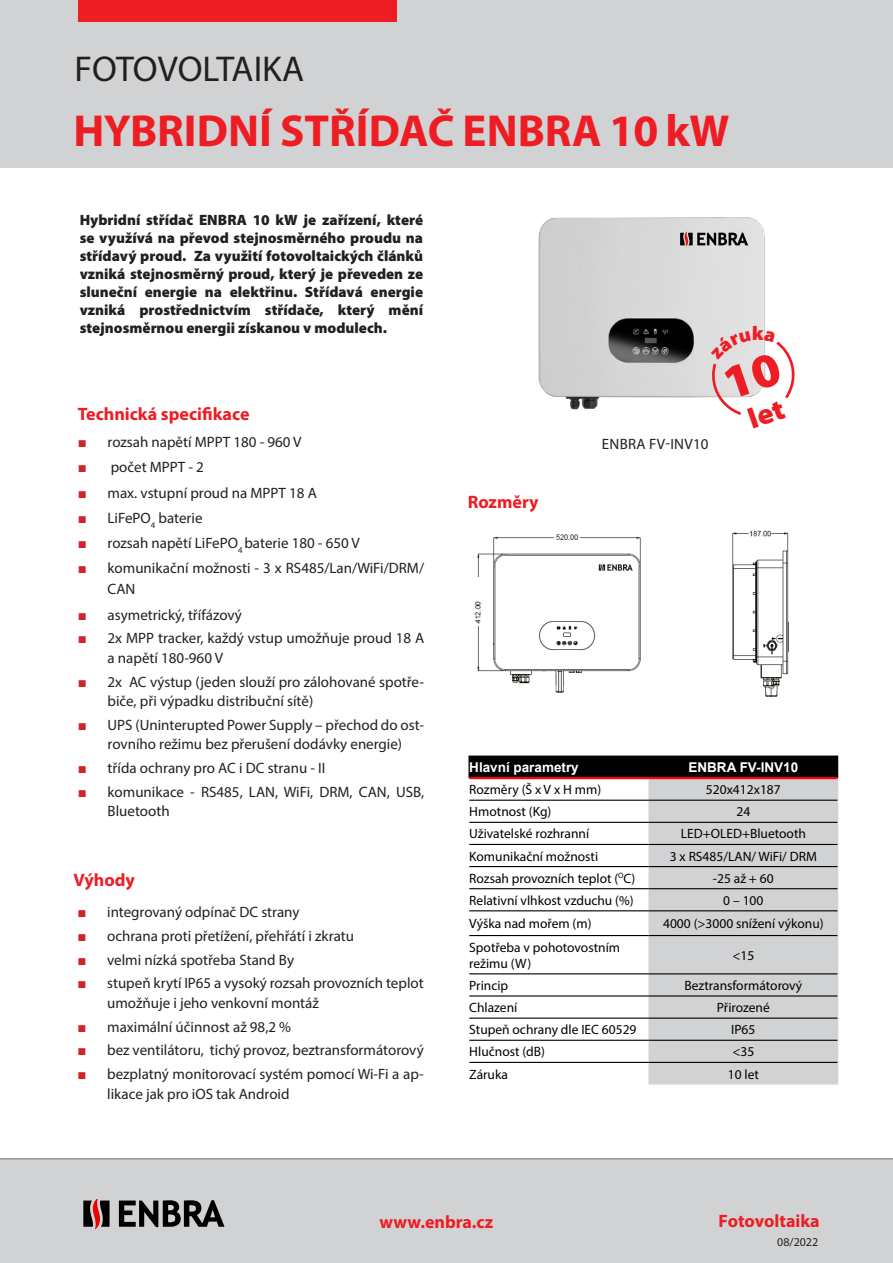
<style>
.page{position:relative;width:893px;height:1263px;background:#fff}
.page>*{position:absolute;margin:0;border:0;box-sizing:border-box;transform-origin:0 0}
.t1{font:700 45px "Myriad Pro";color:#ee1d23}
.t2{font:36px "Myriad Pro";color:#231f20}
.t3{font:700 18px "Myriad Pro";color:#ee1d23}
.t4{font:15px/19.5px "Myriad Pro";color:#231f20}
.t5{font:900 15px/18px "Myriad Pro";color:#231f20;text-align:justify}
.t6{font:15px "Myriad Pro";letter-spacing:.02em;color:#231f20}
.t7{font:13.5px/16.2px "Myriad Pro";color:#000}
.t8{font:700 13.5px "Arial";color:#fff}
.t9{font:12px "Myriad Pro";color:#231f20}
.s1{font-family:"Times New Roman";color:#d1232a}
</style>
<div class="page">
<div style="left:0;top:0;width:893px;height:168px;background:#d1d2d4"></div>
<div style="left:78px;top:0;width:318px;height:21px;background:#ee1d23"></div>
<div style="left:0;top:1158px;width:893px;height:105px;background:#d1d2d4"></div>
<svg style="left:119px;top:1200px;width:106px;height:27px;background:#5e5e5f"></svg>
<svg style="left:83px;top:1199px;width:27px;height:30px"></svg>
<img style="left:538px;top:217px;width:227px;height:193px">
<img style="left:474px;top:530px;width:315px;height:167px">
<div style="left:600px;top:563px;width:31px;height:11px;background:#fff"></div>
<svg style="left:599px;top:564px;width:34px;height:7px"></svg>
<div style="left:472px;top:577px;width:12px;height:24px;background:#fff"></div>
<div style="left:629px;top:685px;width:88px;height:23px;background:#fff"></div>
<svg style="left:468px;top:755px;width:370px;height:23px;background:#070707"></svg>
<div style="left:648px;top:778px;width:190px;height:306px;background:#d1d2d4"></div>
<hr style="left:469px;top:777px;width:179px;height:2px;background:#f00">
<hr style="left:648px;top:777px;width:189px;height:2px;background:#f00">
<hr style="left:648px;top:844px;width:189px;height:1px;background:#000">
<hr style="left:469px;top:800px;width:179px;height:1px;background:#000">
<hr style="left:648px;top:800px;width:189px;height:1px;background:#000">
<hr style="left:469px;top:822px;width:179px;height:1px;background:#000">
<hr style="left:648px;top:822px;width:189px;height:1px;background:#000">
<hr style="left:469px;top:844px;width:179px;height:1px;background:#000">
<hr style="left:469px;top:910px;width:179px;height:1px;background:#000">
<hr style="left:469px;top:866px;width:179px;height:1px;background:#000">
<hr style="left:648px;top:866px;width:189px;height:1px;background:#000">
<hr style="left:469px;top:888px;width:179px;height:1px;background:#000">
<hr style="left:648px;top:888px;width:189px;height:1px;background:#000">
<hr style="left:648px;top:910px;width:189px;height:1px;background:#000">
<hr style="left:648px;top:973px;width:189px;height:1px;background:#000">
<hr style="left:469px;top:935px;width:179px;height:1px;background:#000">
<hr style="left:648px;top:935px;width:189px;height:1px;background:#000">
<hr style="left:469px;top:973px;width:179px;height:1px;background:#000">
<hr style="left:469px;top:995px;width:179px;height:1px;background:#000">
<hr style="left:648px;top:995px;width:189px;height:1px;background:#000">
<hr style="left:469px;top:1017px;width:179px;height:2px;background:#000">
<hr style="left:648px;top:1017px;width:189px;height:2px;background:#000">
<hr style="left:469px;top:1040px;width:179px;height:1px;background:#000">
<hr style="left:648px;top:1040px;width:189px;height:1px;background:#000">
<hr style="left:469px;top:1062px;width:179px;height:1px;background:#000">
<hr style="left:648px;top:1062px;width:189px;height:1px;background:#000">
<svg style="left:711px;top:326px;width:84px;height:89px"></svg>
<h2 class="t2" style="left:75px;top:47px;width:231px">FOTOVOLTAIKA</h2>
<h1 class="t1" style="left:74px;top:102px;width:657px">HYBRIDNÍ STŘÍDAČ ENBRA 10 kW</h1>
<p class="t5" style="left:80px;top:210px;width:345px">Hybridní střídač ENBRA 10 kW je zařízení, které se využívá na převod stejnosměrného proudu na střídavý proud. Za využití fotovoltaických článků vzniká stejnosměrný proud, který je převeden ze sluneční energie na elektřinu. Střídavá energie vzniká prostřednictvím střídače, který mění stejnosměrnou energii získanou v modulech.</p>
<p class="t3" style="left:78px;top:402px;width:173px">Technická specifikace</p>
<p class="t4" style="left:78px;top:432px;width:225px"><span class="s1">■</span> rozsah napětí MPPT 180 - 960 V</p>
<p class="t4" style="left:78px;top:457px;width:128px"><span class="s1">■</span> počet MPPT - 2</p>
<p class="t4" style="left:78px;top:483px;width:241px"><span class="s1">■</span> max. vstupní proud na MPPT 18 A</p>
<p class="t4" style="left:78px;top:508px;width:126px"><span class="s1">■</span> LiFePO<sub>4</sub> baterie</p>
<p class="t4" style="left:78px;top:533px;width:284px"><span class="s1">■</span> rozsah napětí LiFePO<sub>4</sub> baterie 180 - 650 V</p>
<p class="t4" style="left:108px;top:558px;width:318px;line-height:21px;text-indent:-30px"><span class="s1">■</span> komunikační možnosti - 3 x RS485/Lan/WiFi/DRM/<br>CAN</p>
<p class="t4" style="left:78px;top:605px;width:166px"><span class="s1">■</span> asymetrický, třífázový</p>
<p class="t4" style="left:108px;top:628px;width:318px;text-indent:-30px"><span class="s1">■</span> 2x MPP tracker, každý vstup umožňuje proud 18 A a napětí 180-960 V</p>
<p class="t4" style="left:108px;top:672px;width:318px;text-indent:-30px"><span class="s1">■</span> 2x AC výstup (jeden slouží pro zálohované spotře&shy;biče, při výpadku distribuční sítě)</p>
<p class="t4" style="left:78px;top:715px;width:348px;text-align:center"><span class="s1">■</span> UPS (Uninterupted Power Supply – přechod do ost&shy;rovního režimu bez přerušení dodávky energie)</p>
<p class="t4" style="left:78px;top:758px;width:249px"><span class="s1">■</span> třída ochrany pro AC i DC stranu - II</p>
<p class="t4" style="left:108px;top:782px;width:318px;text-indent:-30px"><span class="s1">■</span> komunikace - RS485, LAN, WiFi, DRM, CAN, USB,<br>Bluetooth</p>
<p class="t3" style="left:73px;top:869px;width:63px">Výhody</p>
<p class="t4" style="left:77px;top:902px;width:224px"><span class="s1">■</span> integrovaný odpínač DC strany</p>
<p class="t4" style="left:77px;top:926px;width:278px"><span class="s1">■</span> ochrana proti přetížení, přehřátí i zkratu</p>
<p class="t4" style="left:77px;top:949px;width:218px"><span class="s1">■</span> velmi nízká spotřeba Stand By</p>
<p class="t4" style="left:107px;top:973px;width:318px;text-indent:-30px"><span class="s1">■</span> stupeň krytí IP65 a vysoký rozsah provozních teplot umožňuje i jeho venkovní montáž</p>
<p class="t4" style="left:77px;top:1016px;width:215px"><span class="s1">■</span> maximální účinnost až 98,2 %</p>
<p class="t4" style="left:77px;top:1040px;width:348px"><span class="s1">■</span> bez ventilátoru, tichý provoz, beztransformátorový</p>
<p class="t4" style="left:107px;top:1064px;width:318px;text-indent:-30px"><span class="s1">■</span> bezplatný monitorovací systém pomocí Wi-Fi a ap&shy;likace jak pro iOS tak Android</p>
<p class="t3" style="left:468px;top:490px;width:72px">Rozměry</p>
<p class="t6" style="left:602px;top:435px;width:108px">ENBRA FV-INV10</p>
<p class="t8" style="left:469px;top:757px;width:111px">Hlavní parametry</p>
<p class="t8" style="left:688px;top:757px;width:111px">ENBRA FV-INV10</p>
<p class="t7" style="left:469px;top:781px;width:133px">Rozměry (Š x V x H mm)</p>
<p class="t7" style="left:706px;top:781px;width:76px">520x412x187</p>
<p class="t7" style="left:469px;top:803px;width:84px">Hmotnost (Kg)</p>
<p class="t7" style="left:736px;top:803px;width:15px">24</p>
<p class="t7" style="left:469px;top:826px;width:122px">Uživatelské rozhranní</p>
<p class="t7" style="left:681px;top:826px;width:127px">LED+OLED+Bluetooth</p>
<p class="t7" style="left:469px;top:848px;width:130px">Komunikační možnosti</p>
<p class="t7" style="left:670px;top:848px;width:149px">3 x RS485/LAN/ WiFi/ DRM</p>
<p class="t7" style="left:469px;top:870px;width:168px">Rozsah provozních teplot (<sup>O</sup>C)</p>
<p class="t7" style="left:713px;top:870px;width:62px">-25 až + 60</p>
<p class="t7" style="left:469px;top:892px;width:166px">Relativní vlhkost vzduchu (%)</p>
<p class="t7" style="left:723px;top:892px;width:42px">0 – 100</p>
<p class="t7" style="left:469px;top:915px;width:124px">Výška nad mořem (m)</p>
<p class="t7" style="left:663px;top:915px;width:162px">4000 (&gt;3000 snížení výkonu)</p>
<p class="t7" style="left:469px;top:939px;width:152px">Spotřeba v pohotovostním režimu (W)</p>
<p class="t7" style="left:732px;top:947px;width:23px">&lt;15</p>
<p class="t7" style="left:469px;top:977px;width:40px">Princip</p>
<p class="t7" style="left:684px;top:977px;width:119px">Beztransformátorový</p>
<p class="t7" style="left:469px;top:999px;width:50px">Chlazení</p>
<p class="t7" style="left:717px;top:999px;width:54px">Přirozené</p>
<p class="t7" style="left:469px;top:1021px;width:169px">Stupeň ochrany dle IEC 60529</p>
<p class="t7" style="left:731px;top:1021px;width:26px">IP65</p>
<p class="t7" style="left:469px;top:1043px;width:77px">Hlučnost (dB)</p>
<p class="t7" style="left:732px;top:1043px;width:23px">&lt;35</p>
<p class="t7" style="left:469px;top:1066px;width:40px">Záruka</p>
<p class="t7" style="left:728px;top:1066px;width:33px">10 let</p>
<p class="t3" style="left:379px;top:1210px;width:115px">www.enbra.cz</p>
<p class="t3" style="left:719px;top:1209px;width:103px">Fotovoltaika</p>
<p class="t9" style="left:777px;top:1235px;width:43px">08/2022</p>
</div>
